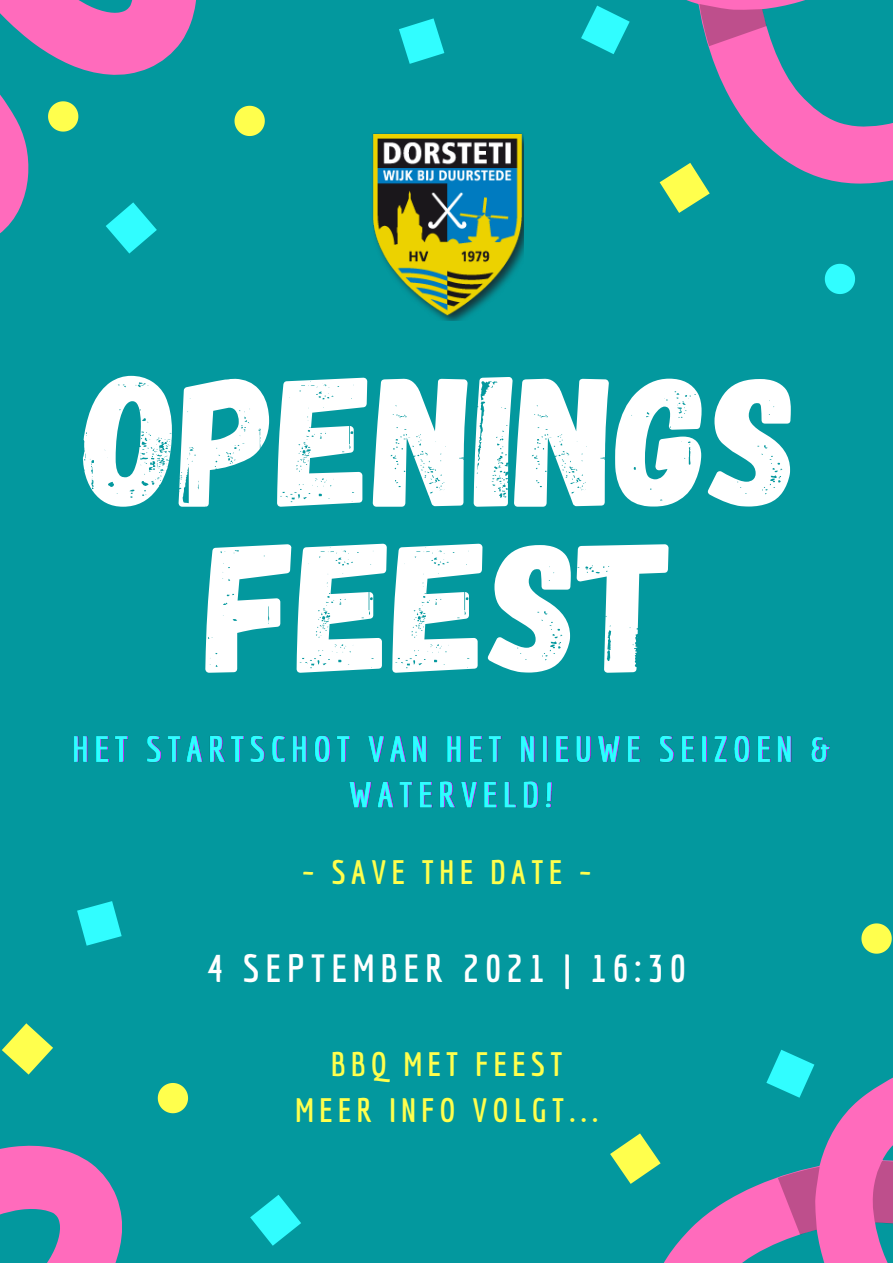
<style>
.page{position:relative;width:893px;height:1263px;background:#03989e}
.page>*{position:absolute;margin:0;border:0;box-sizing:border-box;transform-origin:0 0}
.t1{font:185.02px "Gagalin";color:#fff}
.t2{font:700 38.33px "Economica";letter-spacing:.16em;color:#fff}
.t3{font:700 33.08px "Economica";letter-spacing:.16em;color:#ffff4d}
</style>
<div class="page">
<svg style="left:0;top:0;width:445px;height:254px"></svg>
<svg style="left:581px;top:0;width:312px;height:294px"></svg>
<svg style="left:692px;top:0;width:77px;height:49px"></svg>
<svg style="left:0;top:901px;width:301px;height:362px"></svg>
<svg style="left:610px;top:924px;width:283px;height:339px"></svg>
<svg style="left:853px;top:1148px;width:40px;height:85px;background:#d665a9"></svg>
<svg style="left:774px;top:1160px;width:69px;height:77px;background:#cb67a8"></svg>
<img style="left:370px;top:131px;width:154px;height:190px">
<img style="left:74px;top:735px;width:756px;height:73px">
<p class="t1" style="left:85px;top:321px;width:715px">OPENINGS</p>
<p class="t1" style="left:207px;top:487px;width:470px">FEEST</p>
<p class="t3" style="left:302px;top:852px;width:291px">~ SAVE THE DATE ~</p>
<p class="t2" style="left:207px;top:945px;width:479px">4 SEPTEMBER 2021 | 16:30</p>
<p class="t3" style="left:331px;top:1044px;width:233px">BBQ MET FEEST</p>
<p class="t3" style="left:295px;top:1090px;width:304px">MEER INFO VOLGT...</p>
</div>
